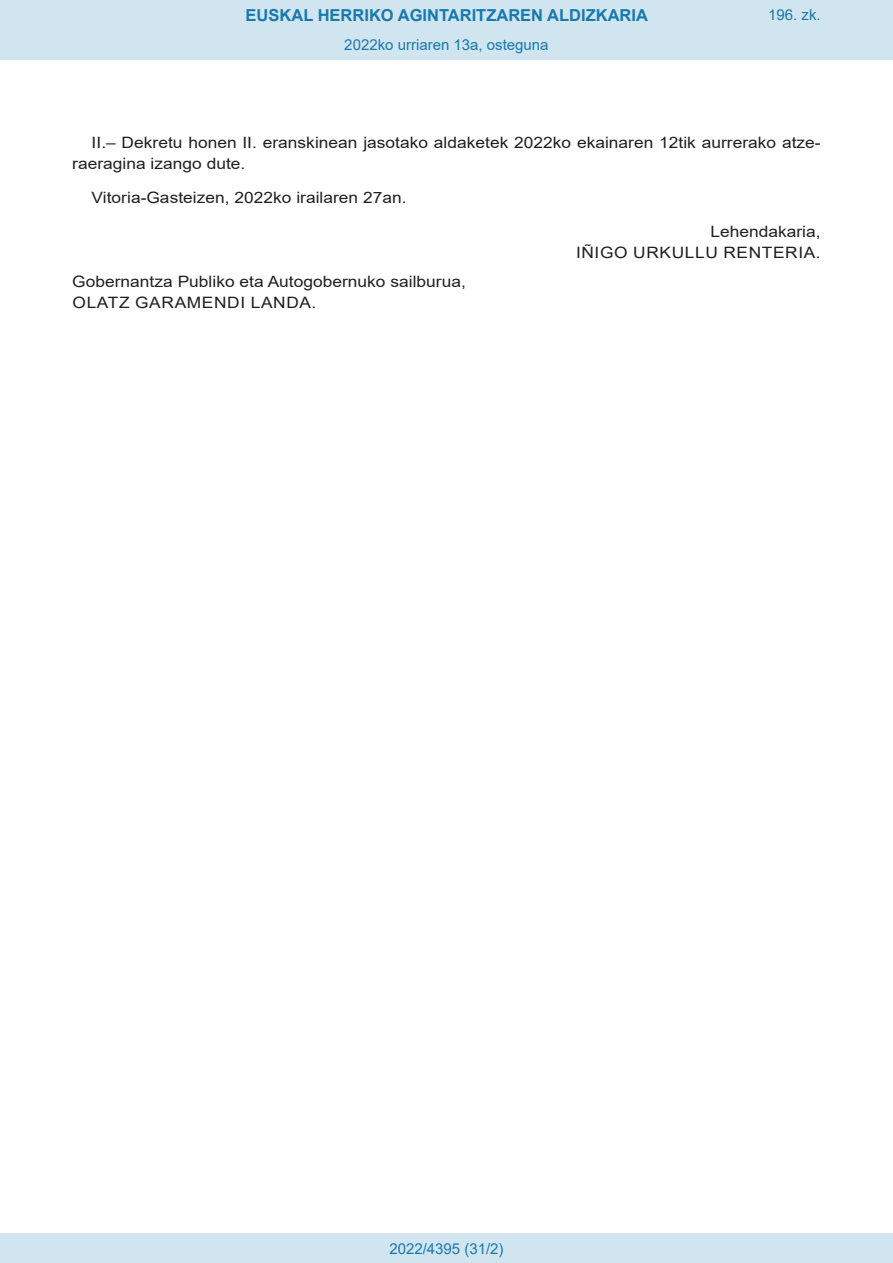
<style>
.page{position:relative;width:893px;height:1263px;background:#fff}
.page>*{position:absolute;margin:0;border:0;box-sizing:border-box;transform-origin:0 0}
.t1{font:700 16.5px "Arial";color:#1879ad}
.BOPVDetalle{font:15.6px/21px "Arial";color:#231f20;scale:1.11 1}
.BOPVFirmaPuesto{font:15.6px "Arial";color:#231f20;scale:1.11 1}
.BOPVFirmaLugFec{font:15.6px "Arial";color:#231f20;scale:1.11 1}
.BOPVNombreLehen2{font:15.6px "Arial";letter-spacing:.035em;color:#231f20;scale:1.11 1}
.BOPVFirmaNombre{font:15.6px "Arial";letter-spacing:.035em;color:#231f20;scale:1.11 1}
.BOPVPuestoLehen2{font:15.6px "Arial";color:#231f20;scale:1.11 1}
.Paginacion_Centro{font:15px "Arial";color:#1879ad}
</style>
<div class="page">
<div style="left:0;top:0;width:893px;height:60px;background:#d0e5f0"></div>
<div style="left:0;top:1233px;width:893px;height:30px;background:#d0e5f0"></div>
<p class="t1" style="left:246px;top:3px;width:404px">EUSKAL HERRIKO AGINTARITZAREN ALDIZKARIA</p>
<p class="Paginacion_Centro" style="left:344px;top:35px;width:206px">2022ko urriaren 13a, osteguna</p>
<p class="Paginacion_Centro" style="left:768px;top:5px;width:54px">196. zk.</p>
<p class="BOPVDetalle" style="left:72px;top:132px;width:676px;text-indent:19px">II.– Dekretu honen II. eranskinean jasotako aldaketek 2022ko ekainaren 12tik aurrerako atze&shy;raeragina izango dute.</p>
<p class="BOPVFirmaLugFec" style="left:92px;top:187px;width:285px">Vitoria-Gasteizen, 2022ko irailaren 27an.</p>
<p class="BOPVPuestoLehen2" style="left:710px;top:220px;width:101px">Lehendakaria,</p>
<p class="BOPVNombreLehen2" style="left:576px;top:241px;width:222px">IÑIGO URKULLU RENTERIA.</p>
<p class="BOPVFirmaPuesto" style="left:72px;top:271px;width:356px">Gobernantza Publiko eta Autogobernuko sailburua,</p>
<p class="BOPVFirmaNombre" style="left:73px;top:292px;width:221px">OLATZ GARAMENDI LANDA.</p>
<p class="Paginacion_Centro" style="left:389px;top:1238px;width:116px">2022/4395 (31/2)</p>
</div>
